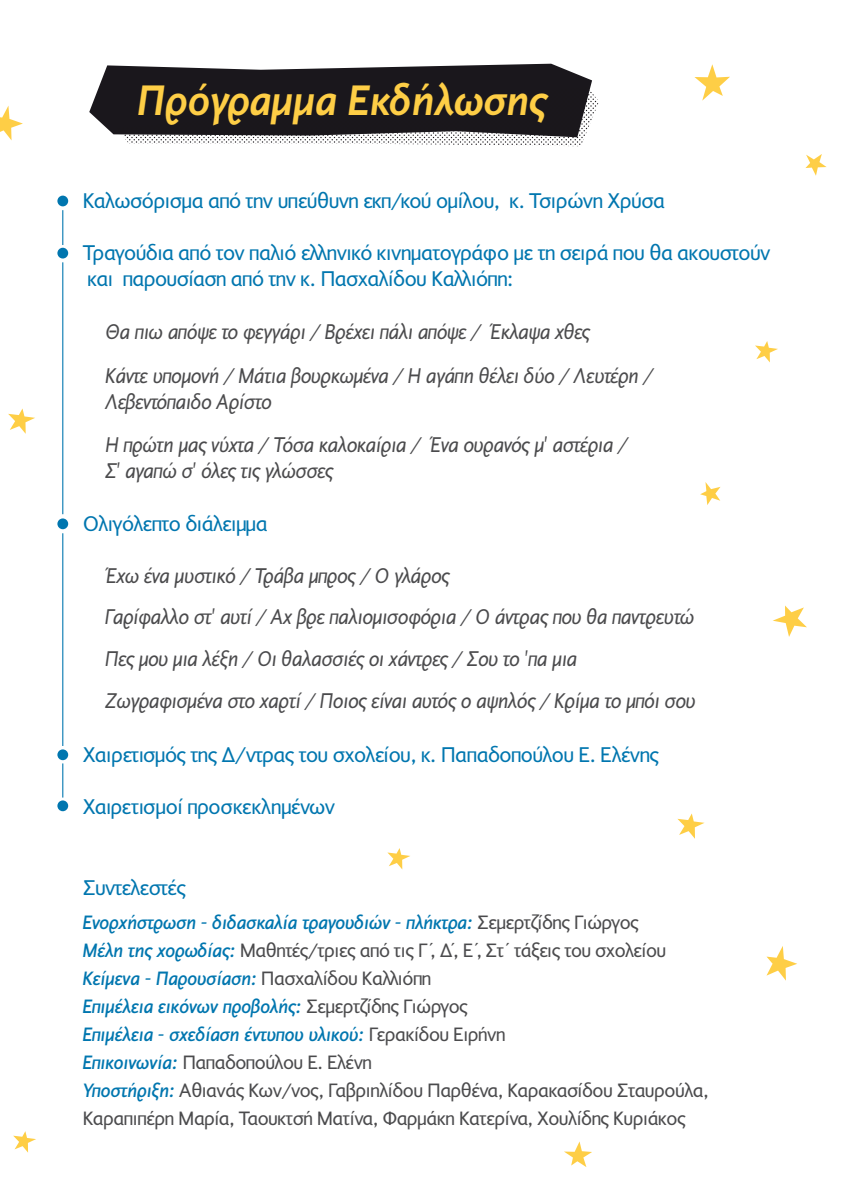
<style>
.page{position:relative;width:842px;height:1191px;background:#fff}
.page>*{position:absolute;margin:0;border:0;box-sizing:border-box;transform-origin:0 0}
.t1{font:italic 700 44px "PF Diplomat Sans";letter-spacing:-.02em;color:#fece46}
.t2{font:italic 22px/41.6px "PF Diplomat Sans";letter-spacing:-.025em;color:#4b4b4d}
.t3{font:22px/26px "PF Diplomat Sans";letter-spacing:-.025em;color:#0076af}
.t4{font:20px/28px "PF Diplomat Sans";letter-spacing:-.025em;color:#4b4b4d}
.s1{font-weight:500;font-style:italic;color:#0076af}
</style>
<div class="page">
<svg style="left:564px;top:1141px;width:28px;height:26px"></svg>
<svg style="left:766px;top:946px;width:31px;height:34px"></svg>
<svg style="left:0;top:106px;width:23px;height:34px"></svg>
<svg style="left:773px;top:605px;width:34px;height:32px"></svg>
<svg style="left:694px;top:64px;width:36px;height:37px"></svg>
<svg style="left:8px;top:408px;width:27px;height:26px"></svg>
<svg style="left:677px;top:813px;width:27px;height:26px"></svg>
<svg style="left:755px;top:341px;width:23px;height:21px"></svg>
<svg style="left:13px;top:1131px;width:23px;height:21px"></svg>
<svg style="left:387px;top:848px;width:23px;height:21px"></svg>
<svg style="left:805px;top:154px;width:22px;height:22px"></svg>
<svg style="left:700px;top:482px;width:20px;height:23px"></svg>
<svg style="left:89px;top:64px;width:510px;height:82px"></svg>
<div style="left:57px;top:196px;width:11px;height:10px;background:#0076af;border-radius:50%"></div>
<div style="left:57px;top:248px;width:11px;height:10px;background:#0076af;border-radius:50%"></div>
<div style="left:57px;top:800px;width:11px;height:11px;background:#0076af;border-radius:50%"></div>
<div style="left:57px;top:749px;width:11px;height:11px;background:#0076af;border-radius:50%"></div>
<div style="left:57px;top:518px;width:11px;height:11px;background:#0076af;border-radius:50%"></div>
<hr style="left:62px;top:210px;width:1px;height:35px;background:#0076af">
<hr style="left:62px;top:262px;width:1px;height:252px;background:#0076af">
<hr style="left:62px;top:533px;width:1px;height:213px;background:#0076af">
<hr style="left:62px;top:763px;width:1px;height:34px;background:#0076af">
<h1 class="t1" style="left:138px;top:77px;width:411px">Πρόγραµµα Εκδήλωσης</h1>
<p class="t3" style="left:83px;top:188px;width:584px">Καλωσόρισµα από την υπεύθυνη εκπ/κού οµίλου, κ. Τσιρώνη Χρύσα</p>
<p class="t3" style="left:83px;top:240px;width:689px">Τραγούδια από τον παλιό ελληνικό κινηµατογράφο µε τη σειρά που θα ακουστούν και παρουσίαση από την κ. Πασχαλίδου Καλλιόπη:</p>
<p class="t2" style="left:105px;top:310px;width:549px;line-height:43.4px">Θα πιω απόψε το φεγγάρι / Βρέχει πάλι απόψε / Έκλαψα χθες<br>Κάντε υποµονή / Μάτια βουρκωµένα / Η αγάπη θέλει δύο / Λευτέρη /</p>
<p class="t2" style="left:105px;top:380px;width:524px;line-height:43px">Λεβεντόπαιδο Αρίστο<br>Η πρώτη µας νύχτα / Τόσα καλοκαίρια / Ένα ουρανός µ' αστέρια /</p>
<p class="t2" style="left:105px;top:450px;width:229px">Σ' αγαπώ σ' όλες τις γλώσσες</p>
<p class="t3" style="left:83px;top:511px;width:187px">Ολιγόλεπτο διάλειµµα</p>
<p class="t2" style="left:105px;top:555px;width:592px">Έχω ένα µυστικό / Τράβα µπρος / Ο γλάρος<br>Γαρίφαλλο στ' αυτί / Αχ βρε παλιοµισοφόρια / Ο άντρας που θα παντρευτώ Πες µου µια λέξη / Οι θαλασσιές οι χάντρες / Σου το 'πα µια Ζωγραφισµένα στο χαρτί / Ποιος είναι αυτός ο αψηλός / Κρίµα το µπόι σου</p>
<p class="t3" style="left:83px;top:742px;width:578px">Χαιρετισµός της ∆/ντρας του σχολείου, κ. Παπαδοπούλου Ε. Ελένης</p>
<p class="t3" style="left:83px;top:793px;width:254px">Χαιρετισµοί προσκεκληµένων</p>
<p class="t3" style="left:83px;top:875px;width:105px">Συντελεστές</p>
<p class="t4" style="left:83px;top:908px;width:628px"><span class="s1">Ενορχήστρωση - διδασκαλία τραγουδιών - πλήκτρα:</span> Σεµερτζίδης Γιώργος<br><span class="s1">Μέλη της χορωδίας:</span> Μαθητές/τριες από τις Γ΄, ∆΄, Ε΄, Στ΄ τάξεις του σχολείου <span class="s1">Κείµενα - Παρουσίαση:</span> Πασχαλίδου Καλλιόπη<br><span class="s1">Επιµέλεια εικόνων προβολής:</span> Σεµερτζίδης Γιώργος<br><span class="s1">Επιµέλεια - σχεδίαση έντυπου υλικού:</span> Γερακίδου Ειρήνη<br><span class="s1">Επικοινωνία:</span> Παπαδοπούλου Ε. Ελένη<br><span class="s1">Υποστήριξη:</span> Αθιανάς Κων/νος, Γαβριηλίδου Παρθένα, Καρακασίδου Σταυρούλα, Καραπιπέρη Μαρία, Ταουκτσή Ματίνα, Φαρµάκη Κατερίνα, Χουλίδης Κυριάκος</p>
</div>
